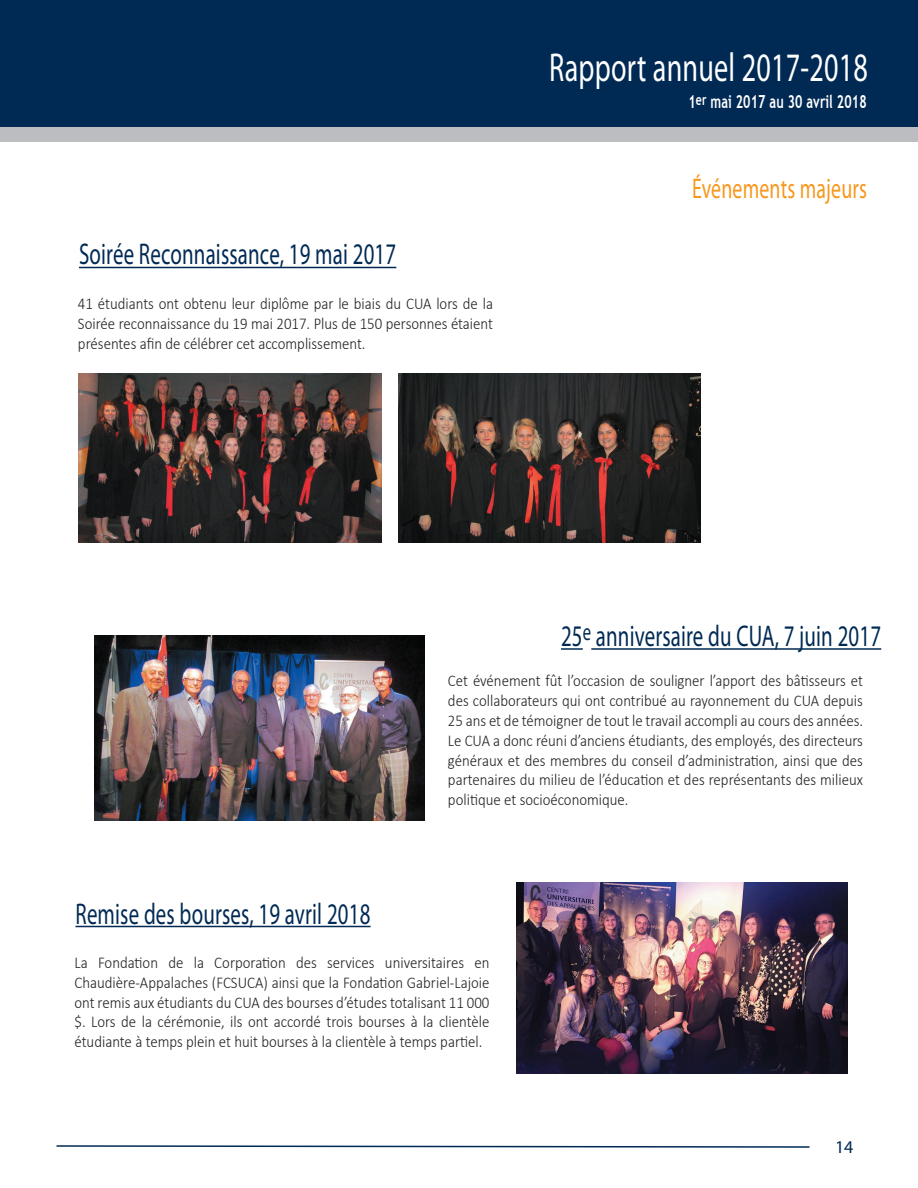
<style>
.page{position:relative;width:918px;height:1188px;background:#fff}
.page>*{position:absolute;margin:0;border:0;box-sizing:border-box;transform-origin:0 0}
.t1{font:40.5px "Myriad Pro";letter-spacing:.01em;color:#fff;scale:.7 1}
.t2{font:30px "Myriad Pro";letter-spacing:.01em;color:#002a54;scale:.7 1}
.t3{font:28.5px "Myriad Pro";letter-spacing:.01em;color:#f7971d;scale:.7 1}
.t4{font:700 18px "Trebuchet MS";letter-spacing:.01em;color:#fff;scale:.7 1}
.t5{font:18px "Myriad Pro";color:#002a54}
.t6{font:300 16.5px/19.8px "Calibri";color:#231f20;text-align:justify;scale:.9 1}
</style>
<div class="page">
<svg style="left:56px;top:1145px;width:754px;height:3px"></svg>
<hr style="left:79px;top:267px;width:317px;height:1px;background:#002a54">
<div style="left:0;top:0;width:918px;height:128px;background:#002a54"></div>
<div style="left:0;top:127px;width:918px;height:15px;background:#bcbdc0"></div>
<img style="left:78px;top:373px;width:304px;height:169px">
<img style="left:398px;top:373px;width:302px;height:170px">
<hr style="left:76px;top:926px;width:295px;height:1px;background:#002a54">
<hr style="left:561px;top:648px;width:22px;height:2px;background:#002a54">
<hr style="left:591px;top:648px;width:290px;height:2px;background:#002a54">
<img style="left:95px;top:635px;width:330px;height:185px">
<img style="left:516px;top:883px;width:332px;height:191px">
<p class="t1" style="left:549px;top:43px;width:457px">Rapport annuel 2017-2018</p>
<p class="t4" style="left:688px;top:90px;width:256px">1<sup>er</sup> mai 2017 au 30 avril 2018</p>
<p class="t2" style="left:79px;top:236px;width:455px">Soirée Reconnaissance, 19 mai 2017</p>
<p class="t6" style="left:78px;top:293px;width:463px">41 étudiants ont obtenu leur diplôme par le biais du CUA lors de la Soirée reconnaissance du 19 mai 2017. Plus de 150 personnes étaient présentes afin de célébrer cet accomplissement.</p>
<p class="t3" style="left:692px;top:171px;width:251px">Événements majeurs</p>
<p class="t2" style="left:561px;top:617px;width:459px">25<sup>e</sup> anniversaire du CUA, 7 juin 2017</p>
<p class="t6" style="left:448px;top:671px;width:463px">Cet événement fût l’occasion de souligner l’apport des bâtisseurs et des collaborateurs qui ont contribué au rayonnement du CUA depuis 25 ans et de témoigner de tout le travail accompli au cours des années.<br>Le CUA a donc réuni d’anciens étudiants, des employés, des directeurs généraux et des membres du conseil d’administration, ainsi que des partenaires du milieu de l’éducation et des représentants des milieux politique et socioéconomique.</p>
<p class="t2" style="left:76px;top:895px;width:423px">Remise des bourses, 19 avril 2018</p>
<p class="t6" style="left:74px;top:952px;width:463px">La Fondation de la Corporation des services universitaires en Chaudière-Appalaches (FCSUCA) ainsi que la Fondation Gabriel-Lajoie ont remis aux étudiants du CUA des bourses d’études totalisant 11 000 $. Lors de la cérémonie, ils ont accordé trois bourses à la clientèle étudiante à temps plein et huit bourses à la clientèle à temps partiel.</p>
<p class="t5" style="left:835px;top:1136px;width:20px">14</p>
</div>
